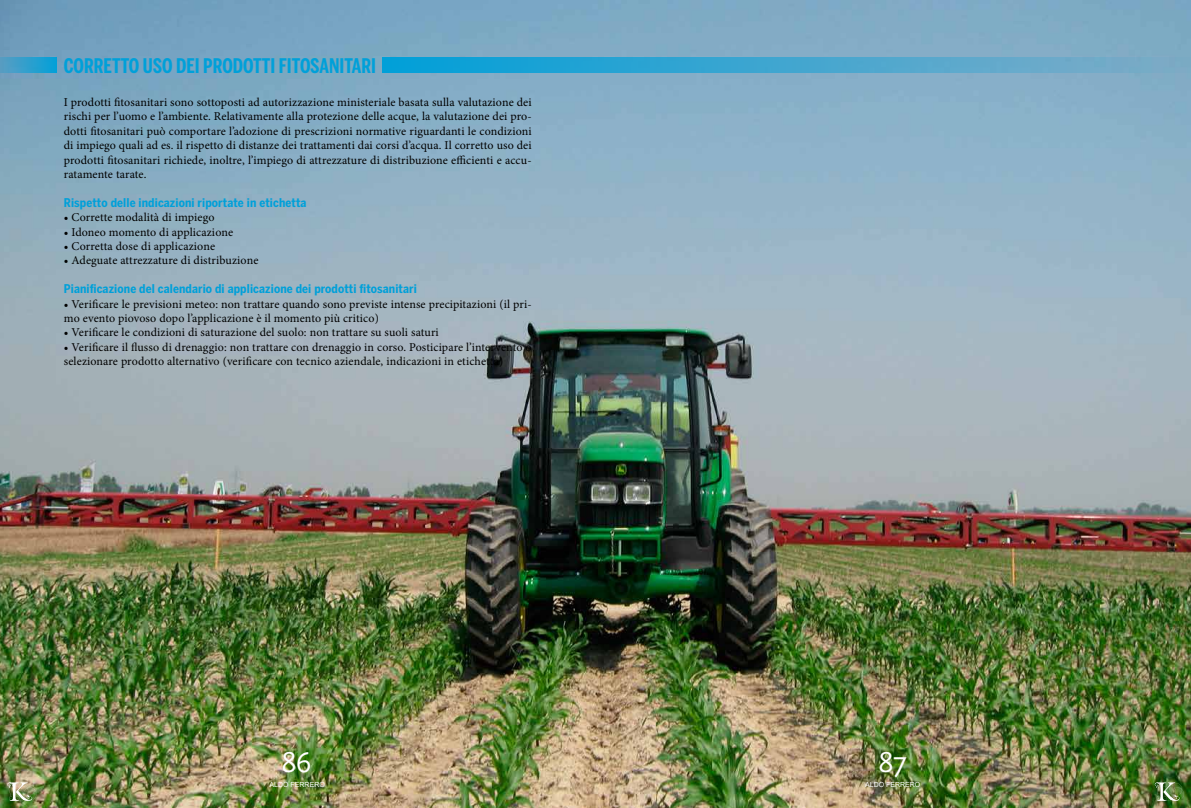
<style>
.page{position:relative;width:1191px;height:808px;background:#fff}
.page>*{position:absolute;margin:0;border:0;box-sizing:border-box;transform-origin:0 0}
.t1{font:30px "Aquazur";color:#fff}
.t2{font:700 20px "Benton Sans Comp";color:#00a0d9}
.t3{font:12px/14.4px "Minion Pro";letter-spacing:.01em;color:#000}
.t4{font:700 12px "Benton Sans Cond";letter-spacing:.01em;color:#00a0d9}
.t5{font:7px "Arial";color:#fff}
</style>
<div class="page">
<img style="left:0;top:0;width:1191px;height:808px">
<svg style="left:382px;top:57px;width:809px;height:15px;background:#40a5cf"></svg>
<svg style="left:0;top:57px;width:57px;height:15px"></svg>
<svg style="left:7px;top:782px;width:29px;height:19px"></svg>
<svg style="left:1154px;top:782px;width:29px;height:19px"></svg>
<h2 class="t2" style="left:64px;top:54px;width:314px">CORRETTO USO DEI PRODOTTI FITOSANITARI</h2>
<p class="t3" style="left:64px;top:95px;width:469px;text-align:justify">I prodotti fitosanitari sono sottoposti ad autorizzazione ministeriale basata sulla valutazione dei rischi per l’uomo e l’ambiente. Relativamente alla protezione delle acque, la valutazione dei pro&shy;dotti fitosanitari può comportare l’adozione di prescrizioni normative riguardanti le condizioni di impiego quali ad es. il rispetto di distanze dei trattamenti dai corsi d’acqua. Il corretto uso dei prodotti fitosanitari richiede, inoltre, l’impiego di attrezzature di distribuzione efficienti e accu&shy;ratamente tarate.</p>
<p class="t4" style="left:64px;top:195px;width:244px">Rispetto delle indicazioni riportate in etichetta</p>
<p class="t3" style="left:64px;top:210px;width:152px">• Corrette modalità di impiego</p>
<p class="t3" style="left:64px;top:225px;width:171px">• Idoneo momento di applicazione</p>
<p class="t3" style="left:64px;top:239px;width:153px">• Corretta dose di applicazione</p>
<p class="t3" style="left:64px;top:253px;width:196px">• Adeguate attrezzature di distribuzione</p>
<p class="t4" style="left:64px;top:282px;width:354px">Pianificazione del calendario di applicazione dei prodotti fitosanitari</p>
<p class="t3" style="left:64px;top:297px;width:469px">• Verificare le previsioni meteo: non trattare quando sono previste intense precipitazioni (il pri&shy;mo evento piovoso dopo l’applicazione è il momento più critico)</p>
<p class="t3" style="left:64px;top:325px;width:376px">• Verificare le condizioni di saturazione del suolo: non trattare su suoli saturi</p>
<p class="t3" style="left:64px;top:340px;width:469px">• Verificare il flusso di drenaggio: non trattare con drenaggio in corso. Posticipare l’intervento o selezionare prodotto alternativo (verificare con tecnico aziendale, indicazioni in etichetta)</p>
<h1 class="t1" style="left:282px;top:746px;width:31px">86</h1>
<p class="t5" style="left:270px;top:780px;width:57px">ALDO FERRERO</p>
<h1 class="t1" style="left:878px;top:746px;width:29px">87</h1>
<p class="t5" style="left:865px;top:780px;width:57px">ALDO FERRERO</p>
</div>
